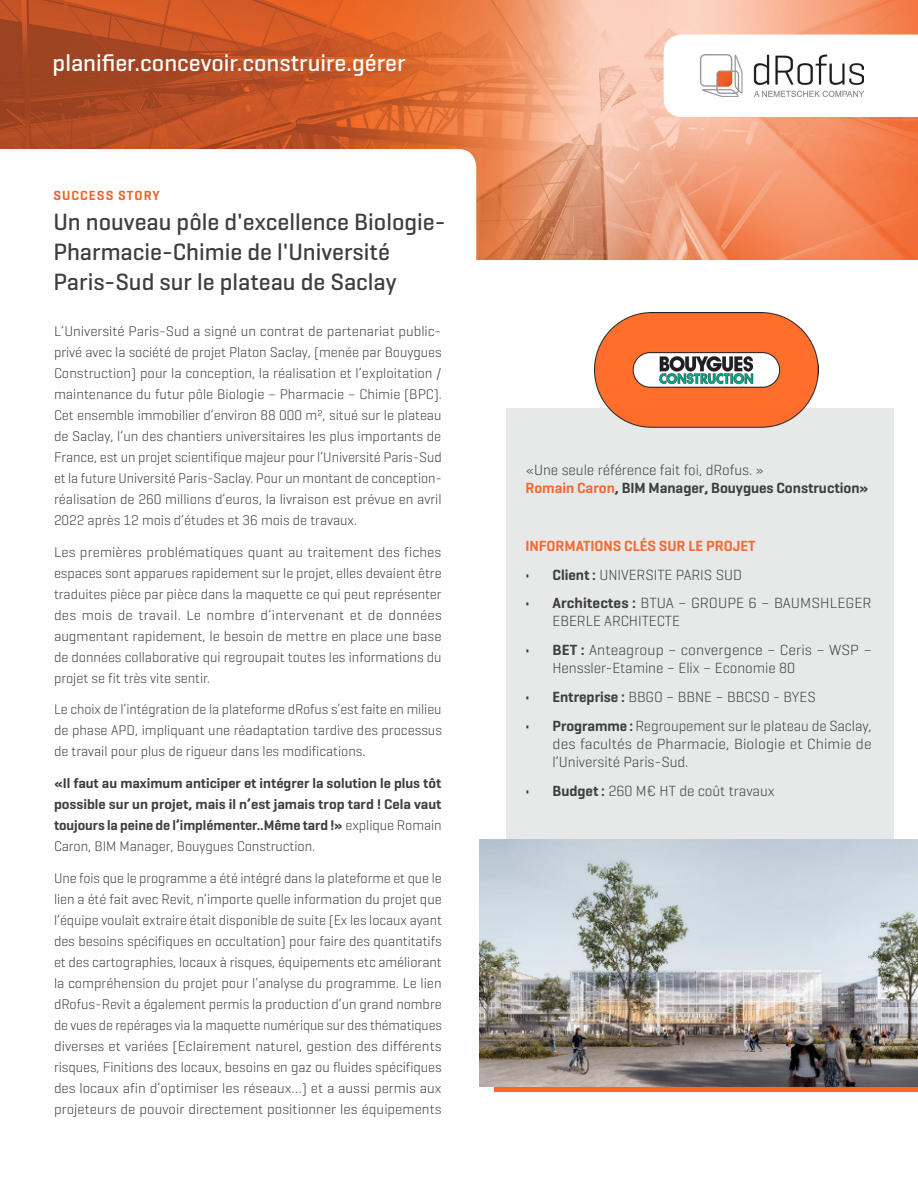
<style>
.page{position:relative;width:918px;height:1188px;background:#fff}
.page>*{position:absolute;margin:0;border:0;box-sizing:border-box;transform-origin:0 0}
.Headline{font:500 24px/30px "Geogrotesque";color:#3e3e3f}
.t1{font:500 24px "Geogrotesque";color:#fff}
.Body{font:300 15px/18px "Geogrotesque";letter-spacing:-.005em;color:#3e3e3f}
.Body-2{font:600 15px "Geogrotesque";letter-spacing:-.005em;color:#f36b35}
.Body-3{font:300 14.25px/21px "Geogrotesque";letter-spacing:-.005em;color:#3e3e3f;text-align:justify}
.Body-4{font:600 14.25px/21px "Geogrotesque";letter-spacing:-.005em;color:#3e3e3f;text-align:justify}
.Success_Story_Label{font:600 13.5px "Geogrotesque";letter-spacing:.08em;color:#f26227}
.s1{font-weight:300}
.s2{font-weight:600;color:#f36b35}
.s3{font-weight:600}
</style>
<div class="page">
<img style="left:0;top:0;width:918px;height:260px">
<svg style="left:0;top:149px;width:476px;height:111px"></svg>
<svg style="left:664px;top:35px;width:254px;height:82px"></svg>
<img style="left:700px;top:54px;width:164px;height:43px">
<div style="left:506px;top:408px;width:388px;height:440px;background:#e7e8e8"></div>
<img style="left:594px;top:312px;width:225px;height:115px">
<div style="left:494px;top:1073px;width:424px;height:19px;background:#ff661f"></div>
<img style="left:480px;top:839px;width:438px;height:248px">
<h1 class="t1" style="left:53px;top:48px;width:355px">planifier.concevoir.construire.gérer</h1>
<p class="Success_Story_Label" style="left:53px;top:187px;width:108px">SUCCESS STORY</p>
<p class="Headline" style="left:53px;top:206px;width:394px">Un nouveau pôle d'excellence Biologie-<br>Pharmacie-Chimie de l'Université<br>Paris-Sud sur le plateau de Saclay</p>
<p class="Body-3" style="left:54px;top:320px;width:389px">L’Université Paris-Sud a signé un contrat de partenariat public&shy;privé avec la société de projet Platon Saclay, (menée par Bouygues Construction) pour la conception, la réalisation et l’exploitation / maintenance du futur pôle Biologie – Pharmacie – Chimie (BPC).<br>Cet ensemble immobilier d’environ 88 000 m², situé sur le plateau de Saclay, l’un des chantiers universitaires les plus importants de France, est un projet scientifique majeur pour l’Université Paris-Sud et la future Université Paris-Saclay. Pour un montant de conception&shy;réalisation de 260 millions d’euros, la livraison est prévue en avril 2022 après 12 mois d’études et 36 mois de travaux.</p>
<p class="Body-3" style="left:54px;top:541px;width:389px">Les premières problématiques quant au traitement des fiches espaces sont apparues rapidement sur le projet, elles devaient être traduites pièce par pièce dans la maquette ce qui peut représenter des mois de travail. Le nombre d’intervenant et de données augmentant rapidement, le besoin de mettre en place une base de données collaborative qui regroupait toutes les informations du projet se fit très vite sentir.</p>
<p class="Body-3" style="left:54px;top:699px;width:389px">Le choix de l’intégration de la plateforme dRofus s’est faite en milieu de phase APD, impliquant une réadaptation tardive des processus de travail pour plus de rigueur dans les modifications.</p>
<p class="Body-4" style="left:54px;top:773px;width:389px">«Il faut au maximum anticiper et intégrer la solution le plus tôt possible sur un projet, mais il n’est jamais trop tard ! Cela vaut toujours la peine de l’implémenter..Même tard !» <span class="s1">explique Romain Caron, BIM Manager, Bouygues Construction.</span></p>
<p class="Body-3" style="left:54px;top:867px;width:389px">Une fois que le programme a été intégré dans la plateforme et que le lien a été fait avec Revit, n’importe quelle information du projet que l’équipe voulait extraire était disponible de suite (Ex les locaux ayant des besoins spécifiques en occultation) pour faire des quantitatifs et des cartographies, locaux à risques, équipements etc améliorant la compréhension du projet pour l’analyse du programme. Le lien dRofus-Revit a également permis la production d’un grand nombre de vues de repérages via la maquette numérique sur des thématiques diverses et variées (Eclairement naturel, gestion des différents risques, Finitions des locaux, besoins en gaz ou fluides spécifiques des locaux afin d’optimiser les réseaux…) et a aussi permis aux projeteurs de pouvoir directement positionner les équipements</p>
<p class="Body" style="left:526px;top:461px;width:344px">«Une seule référence fait foi, dRofus. »<br><span class="s2">Romain Caron</span><span class="s3">, BIM Manager, Bouygues Construction»</span></p>
<p class="Body-2" style="left:526px;top:536px;width:231px">INFORMATIONS CLÉS SUR LE PROJET</p>
<p class="Body" style="left:526px;top:565px;width:218px"><span class="s3">• Client :</span> UNIVERSITE PARIS SUD</p>
<p class="Body" style="left:553px;top:594px;width:321px;text-indent:-27px"><span class="s3">• Architectes :</span> BTUA – GROUPE 6 – BAUMSHLEGER<br>EBERLE ARCHITECTE</p>
<p class="Body" style="left:553px;top:641px;width:321px;text-indent:-27px"><span class="s3">• BET :</span> Anteagroup – convergence – Ceris – WSP –<br>Henssler-Etamine – Elix – Economie 80</p>
<p class="Body" style="left:526px;top:687px;width:292px"><span class="s3">• Entreprise :</span> BBGO – BBNE – BBCSO - BYES</p>
<p class="Body" style="left:553px;top:716px;width:321px;text-align:justify;text-indent:-27px"><span class="s3">• Programme :</span> Regroupement sur le plateau de Saclay, des facultés de Pharmacie, Biologie et Chimie de l’Université Paris-Sud.</p>
<p class="Body" style="left:526px;top:781px;width:251px"><span class="s3">• Budget :</span> 260 M€ HT de coût travaux</p>
</div>
